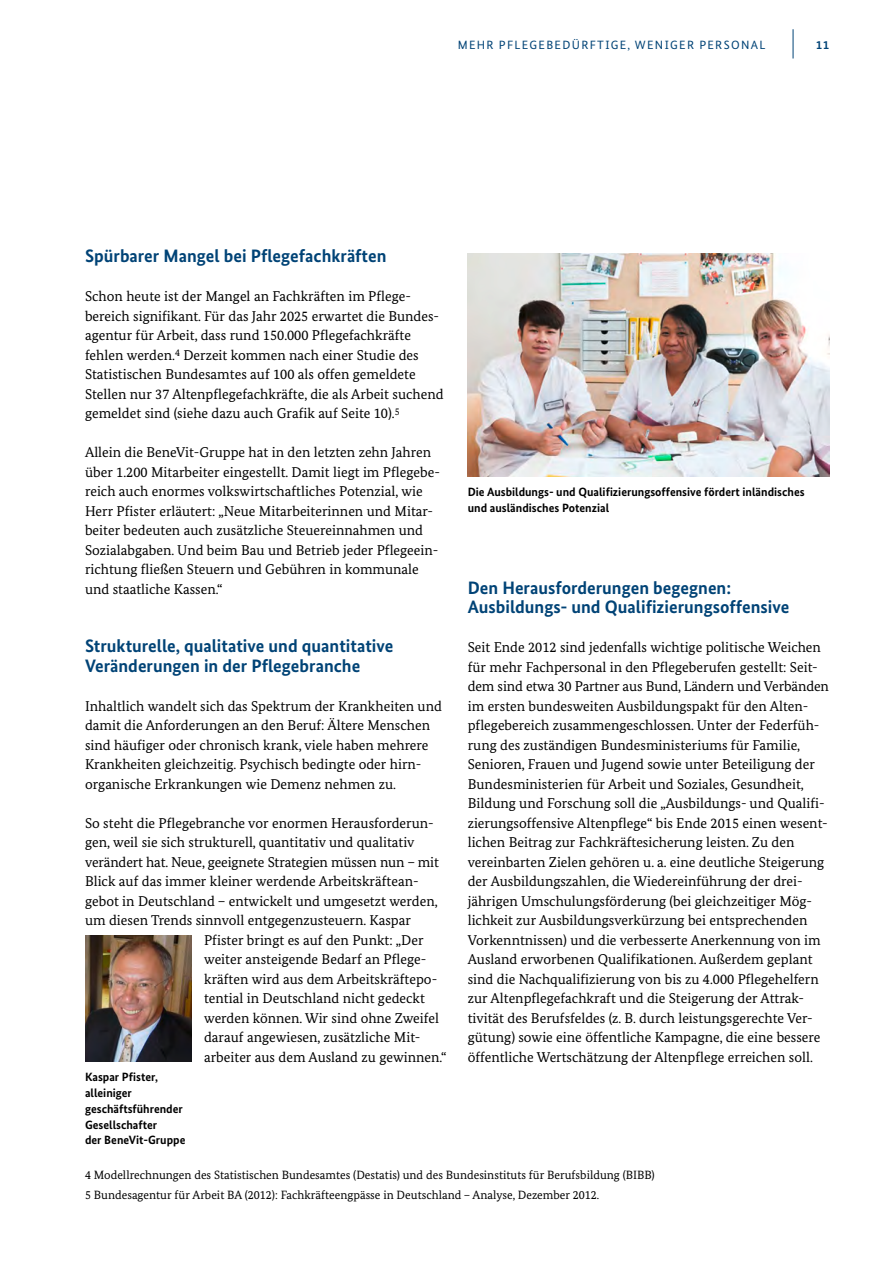
<style>
.page{position:relative;width:893px;height:1263px;background:#fff}
.page>*{position:absolute;margin:0;border:0;box-sizing:border-box;transform-origin:0 0}
.t1{font:700 18px/19.5px "Bundes Sans";color:#004376}
.t2{font:14.25px/19.5px "Bundes Serif";color:#000}
.t3{font:12px "Bundes Serif";color:#000}
.t4{font:700 12px/15.8px "Bundes Sans";color:#000}
.t5{font:12px "Bundes Sans";letter-spacing:.11em;color:#004376}
.t6{font:700 12px "Bundes Sans";color:#004376}
</style>
<div class="page">
<hr style="left:793px;top:29px;width:1px;height:30px;background:#004376">
<img style="left:85px;top:936px;width:106px;height:126px">
<img style="left:468px;top:253px;width:361px;height:224px">
<p class="t5" style="left:458px;top:37px;width:309px">MEHR PFLEGEBEDÜRFTIGE, WENIGER PERSONAL</p>
<p class="t6" style="left:816px;top:37px;width:15px">11</p>
<h3 class="t1" style="left:85px;top:246px;width:303px">Spürbarer Mangel bei Pflegefachkräften</h3>
<p class="t2" style="left:85px;top:287px;width:356px">Schon heute ist der Mangel an Fachkräften im Pflege&shy;bereich signifikant. Für das Jahr 2025 erwartet die Bundes&shy;agentur für Arbeit, dass rund 150.000 Pflegefachkräfte fehlen werden.<sup>4</sup> Derzeit kommen nach einer Studie des</p>
<p class="t2" style="left:85px;top:365px;width:360px">Statistischen Bundesamtes auf 100 als offen gemeldete<br>Stellen nur 37 Altenpflegefachkräfte, die als Arbeit suchend gemeldet sind (siehe dazu auch Grafik auf Seite 10).<sup>5</sup></p>
<p class="t2" style="left:85px;top:443px;width:356px">Allein die BeneVit-Gruppe hat in den letzten zehn Jahren über 1.200 Mitarbeiter eingestellt. Damit liegt im Pflegebe&shy;reich auch enormes volkswirtschaftliches Potenzial, wie Herr Pfister erläutert: „Neue Mitarbeiterinnen und Mitar&shy;beiter bedeuten auch zusätzliche Steuereinnahmen und Sozialabgaben. Und beim Bau und Betrieb jeder Pflegeein&shy;richtung fließen Steuern und Gebühren in kommunale und staatliche Kassen.“</p>
<h3 class="t1" style="left:85px;top:636px;width:310px">Strukturelle, qualitative und quantitative<br>Veränderungen in der Pflegebranche</h3>
<p class="t2" style="left:85px;top:696px;width:358px">Inhaltlich wandelt sich das Spektrum der Krankheiten und damit die Anforderungen an den Beruf: Ältere Menschen sind häufiger oder chronisch krank, viele haben mehrere Krankheiten gleichzeitig. Psychisch bedingte oder hirn&shy;organische Erkrankungen wie Demenz nehmen zu.</p>
<p class="t2" style="left:85px;top:813px;width:350px">So steht die Pflegebranche vor enormen Herausforderun-</p>
<p class="t2" style="left:85px;top:833px;width:331px">gen, weil sie sich strukturell, quantitativ und qualitativ</p>
<p class="t2" style="left:85px;top:852px;width:355px">verändert hat. Neue, geeignete Strategien müssen nun – mit</p>
<p class="t2" style="left:85px;top:872px;width:333px">Blick auf das immer kleiner werdende Arbeitskräftean-</p>
<p class="t2" style="left:85px;top:891px;width:354px">gebot in Deutschland – entwickelt und umgesetzt werden,</p>
<p class="t2" style="left:85px;top:911px;width:327px">um diesen Trends sinnvoll entgegenzusteuern. Kaspar</p>
<p class="t2" style="left:204px;top:930px;width:221px">Pfister bringt es auf den Punkt: „Der</p>
<p class="t2" style="left:204px;top:950px;width:224px">weiter ansteigende Bedarf an Pflege-</p>
<p class="t2" style="left:204px;top:969px;width:235px">kräften wird aus dem Arbeitskräftepo-</p>
<p class="t2" style="left:204px;top:988px;width:222px">tential in Deutschland nicht gedeckt</p>
<p class="t2" style="left:204px;top:1008px;width:236px">werden können. Wir sind ohne Zweifel</p>
<p class="t2" style="left:204px;top:1028px;width:216px">darauf angewiesen, zusätzliche Mit-</p>
<p class="t2" style="left:204px;top:1047px;width:244px">arbeiter aus dem Ausland zu gewinnen.“</p>
<p class="t4" style="left:85px;top:1069px;width:102px">Kaspar Pfister, alleiniger geschäftsführender<br>Gesellschafter<br>der BeneVit-Gruppe</p>
<p class="t4" style="left:468px;top:484px;width:338px">Die Ausbildungs- und Qualifizierungsoffensive fördert inländisches und ausländisches Potenzial</p>
<h3 class="t1" style="left:468px;top:578px;width:323px">Den Herausforderungen begegnen:<br>Ausbildungs- und Qualifizierungsoffensive</h3>
<p class="t2" style="left:468px;top:638px;width:363px">Seit Ende 2012 sind jedenfalls wichtige politische Weichen für mehr Fachpersonal in den Pflegeberufen gestellt: Seit&shy;dem sind etwa 30 Partner aus Bund, Ländern und Verbänden im ersten bundesweiten Ausbildungspakt für den Alten&shy;pflegebereich zusammengeschlossen. Unter der Federfüh&shy;rung des zuständigen Bundesministeriums für Familie, Senioren, Frauen und Jugend sowie unter Beteiligung der Bundesministerien für Arbeit und Soziales, Gesundheit, Bildung und Forschung soll die „Ausbildungs- und Qualifi&shy;zierungsoffensive Altenpflege“ bis Ende 2015 einen wesent&shy;lichen Beitrag zur Fachkräftesicherung leisten. Zu den vereinbarten Zielen gehören u. a. eine deutliche Steigerung der Ausbildungszahlen, die Wiedereinführung der drei&shy;jährigen Umschulungsförderung (bei gleichzeitiger Mög&shy;lichkeit zur Ausbildungsverkürzung bei entsprechenden Vorkenntnissen) und die verbesserte Anerkennung von im Ausland erworbenen Qualifikationen. Außerdem geplant sind die Nachqualifizierung von bis zu 4.000 Pflegehelfern zur Altenpflegefachkraft und die Steigerung der Attrak&shy;tivität des Berufsfeldes (z. B. durch leistungsgerechte Ver&shy;gütung) sowie eine öffentliche Kampagne, die eine bessere öffentliche Wertschätzung der Altenpflege erreichen soll.</p>
<p class="t3" style="left:85px;top:1168px;width:571px">4 Modellrechnungen des Statistischen Bundesamtes (Destatis) und des Bundesinstituts für Berufsbildung (BIBB)</p>
<p class="t3" style="left:85px;top:1188px;width:516px">5 Bundesagentur für Arbeit BA (2012): Fachkräfteengpässe in Deutschland – Analyse, Dezember 2012.</p>
</div>
